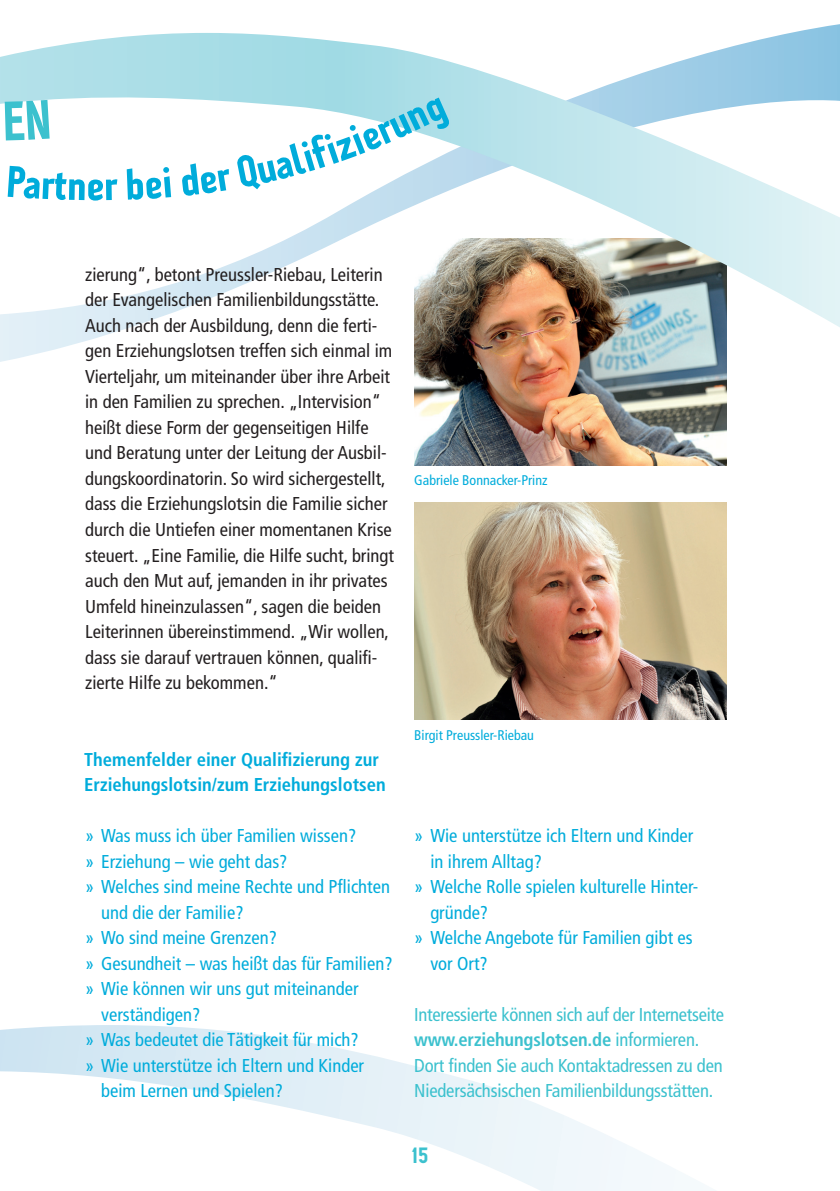
<style>
.page{position:relative;width:840px;height:1191px;background:#fff}
.page>*{position:absolute;margin:0;border:0;box-sizing:border-box;transform-origin:0 0}
.t1{font:700 56px "Tivoli OT";color:#00acdb}
.t2{font:700 28px "Tivoli OT";color:#3cc1ce}
.t3{font:condensed 18.6px/25.6px "Frutiger";color:#231f20}
.t4{font:condensed 18.6px "Frutiger";color:#00acdb}
.t5{font:condensed 18.6px/25.6px "Frutiger";letter-spacing:-.01em;color:#3cc1ce}
.t6{font:700 condensed 18.6px/25.6px "Frutiger";color:#00acdb}
.t7{font:condensed 14px "Frutiger";color:#00acdb}
.s1{font-weight:700}
</style>
<div class="page">
<img style="left:414px;top:362px;width:312px;height:103px">
<svg style="left:0;top:24px;width:839px;height:338px"></svg>
<svg style="left:0;top:33px;width:839px;height:294px"></svg>
<img style="left:414px;top:503px;width:312px;height:216px">
<svg style="left:0;top:1025px;width:676px;height:166px"></svg>
<svg style="left:5px;top:100px;width:45px;height:40px"></svg>
<svg style="left:8px;top:166px;width:77px;height:34px"></svg>
<svg style="left:106px;top:179px;width:12px;height:21px"></svg>
<svg style="left:127px;top:167px;width:44px;height:33px"></svg>
<svg style="left:180px;top:97px;width:271px;height:99px"></svg>
<h1 class="t1" style="left:86px;top:158px;width:19px">e</h1>
<p class="t3" style="left:85px;top:262px;width:310px">zierung“, betont Preussler-Riebau, Leiterin der Evangelischen Familienbildungsstätte.<br>Auch nach der Ausbildung, denn die ferti&shy;gen Erziehungslotsen treffen sich einmal im Vierteljahr, um miteinander über ihre Arbeit in den Familien zu sprechen. „Intervision“ heißt diese Form der gegenseitigen Hilfe und Beratung unter der Leitung der Ausbil&shy;dungskoordinatorin. So wird sichergestellt, dass die Erziehungslotsin die Familie sicher durch die Untiefen einer momentanen Krise steuert. „Eine Familie, die Hilfe sucht, bringt auch den Mut auf, jemanden in ihr privates Umfeld hineinzulassen“, sagen die beiden Leiterinnen übereinstimmend. „Wir wollen, dass sie darauf vertrauen können, qualifi&shy;zierte Hilfe zu bekommen.“</p>
<p class="t6" style="left:84px;top:746px;width:303px">Themenfelder einer Qualifizierung zur<br>Erziehungslotsin/zum Erziehungslotsen</p>
<p class="t4" style="left:85px;top:825px;width:272px">» Was muss ich über Familien wissen?</p>
<p class="t4" style="left:85px;top:850px;width:204px">» Erziehung – wie geht das?</p>
<p class="t4" style="left:85px;top:876px;width:306px">» Welches sind meine Rechte und Pflichten</p>
<p class="t4" style="left:101px;top:901px;width:144px">und die der Familie?</p>
<p class="t4" style="left:85px;top:927px;width:193px">» Wo sind meine Grenzen?</p>
<p class="t4" style="left:85px;top:952px;width:309px">» Gesundheit – was heißt das für Familien?</p>
<p class="t4" style="left:85px;top:978px;width:275px">» Wie können wir uns gut miteinander</p>
<p class="t4" style="left:101px;top:1003px;width:101px">verständigen?</p>
<p class="t4" style="left:85px;top:1029px;width:275px">» Was bedeutet die Tätigkeit für mich?</p>
<p class="t4" style="left:85px;top:1054px;width:280px">» Wie unterstütze ich Eltern und Kinder</p>
<p class="t4" style="left:101px;top:1080px;width:183px">beim Lernen und Spielen?</p>
<p class="t7" style="left:414px;top:472px;width:135px">Gabriele Bonnacker-Prinz</p>
<p class="t7" style="left:414px;top:727px;width:121px">Birgit Preussler-Riebau</p>
<p class="t4" style="left:414px;top:825px;width:280px">» Wie unterstütze ich Eltern und Kinder</p>
<p class="t4" style="left:430px;top:850px;width:113px">in ihrem Alltag?</p>
<p class="t4" style="left:414px;top:876px;width:285px">» Welche Rolle spielen kulturelle Hinter-</p>
<p class="t4" style="left:430px;top:901px;width:59px">gründe?</p>
<p class="t4" style="left:414px;top:927px;width:280px">» Welche Angebote für Familien gibt es</p>
<p class="t4" style="left:430px;top:952px;width:59px">vor Ort?</p>
<p class="t5" style="left:414px;top:1001px;width:311px">Interessierte können sich auf der Internetseite <span class="s1">www.erziehungslotsen.de</span> informieren.<br>Dort finden Sie auch Kontaktadressen zu den Niedersächsischen Familienbildungsstätten.</p>
<h2 class="t2" style="left:411px;top:1142px;width:18px">15</h2>
</div>
